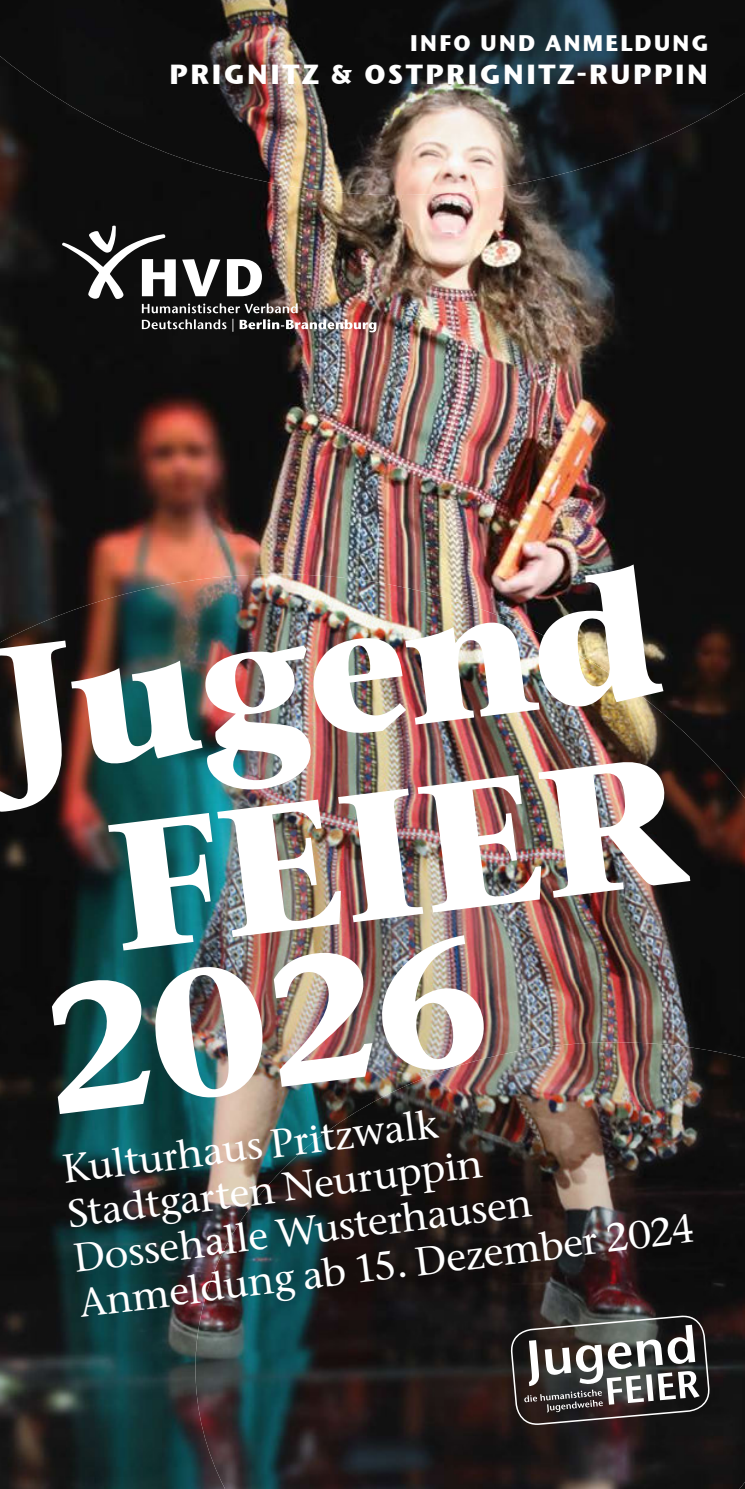
<style>
.page{position:relative;width:745px;height:1489px;background:#fff}
.page>*{position:absolute;margin:0;border:0;box-sizing:border-box;transform-origin:0 0}
.t1{font:700 180px/188.5px "Stone Serif ITC Pro";color:#fff;text-align:center}
.t2{font:500 40px/45px "Stone Serif ITC Pro";color:#fff}
.t3{font:700 27.5px "Stone Sans ITC Pro";letter-spacing:.075em;color:#fff}
.t4{font:700 22.5px "Stone Sans ITC Pro";letter-spacing:.075em;color:#fff}
</style>
<div class="page">
<img style="left:0;top:195px;width:744px;height:517px">
<img style="left:0;top:574px;width:580px;height:498px">
<img style="left:578px;top:654px;width:84px;height:388px">
<img style="left:661px;top:712px;width:83px;height:330px">
<img style="left:0;top:1072px;width:195px;height:416px">
<img style="left:0;top:0;width:744px;height:195px">
<img style="left:195px;top:1042px;width:549px;height:446px">
<img style="left:61px;top:225px;width:315px;height:107px">
<svg style="left:509px;top:1313px;width:201px;height:111px"></svg>
<p class="t4" style="left:409px;top:28px;width:300px">INFO UND ANMELDUNG</p>
<p class="t3" style="left:169px;top:57px;width:540px">PRIGNITZ &amp; OSTPRIGNITZ-RUPPIN</p>
<h1 class="t1" style="left:-14px;top:622px;width:668px;rotate:-7deg">Jugend<br>FEIER</h1>
<h1 class="t1" style="left:31px;top:962px;width:450px;rotate:-7deg">2026</h1>
<p class="t2" style="left:60px;top:1146px;width:620px;rotate:-7deg">Kulturhaus Pritzwalk<br>Stadtgarten Neuruppin<br>Dossehalle Wusterhausen<br>Anmeldung ab 15. Dezember 2024</p>
</div>
